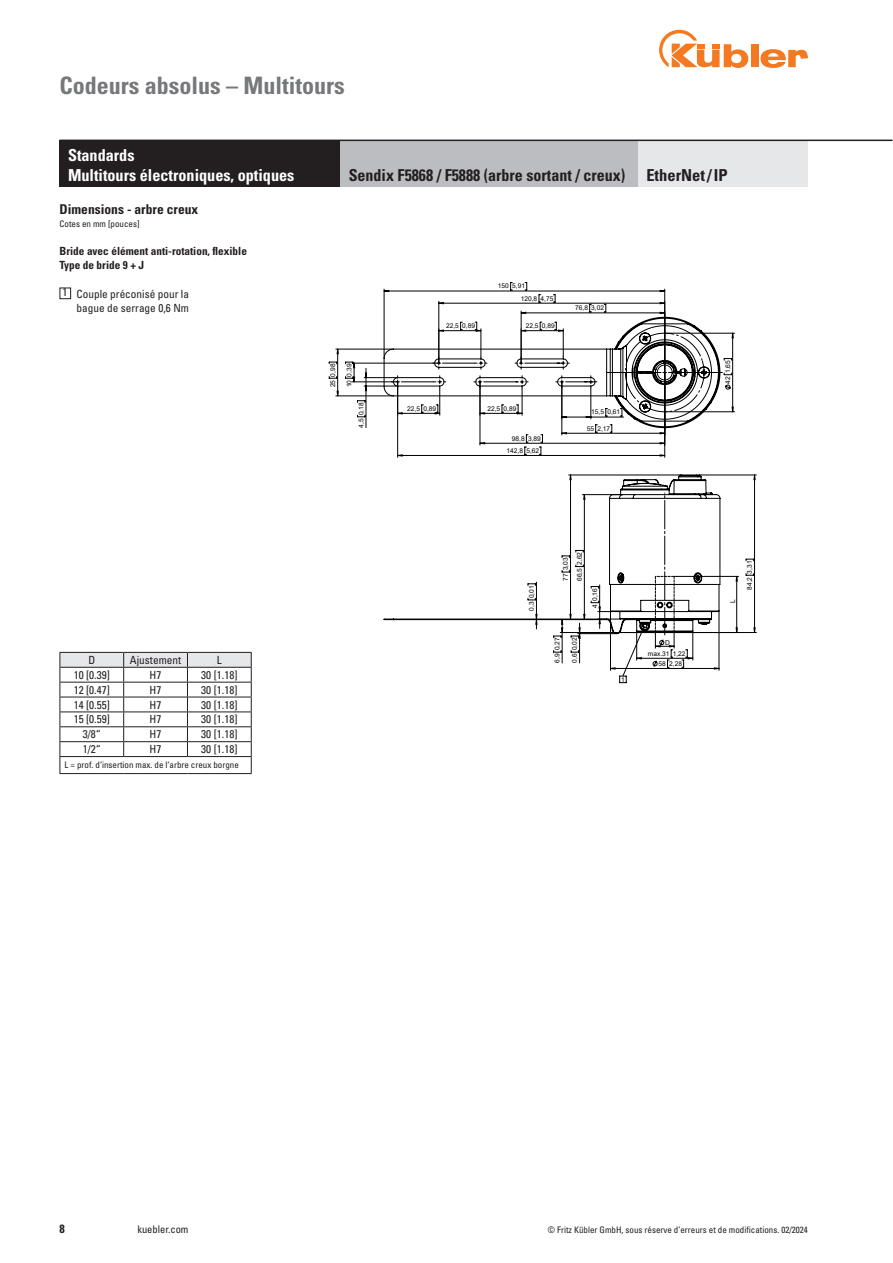
<style>
.page{position:relative;width:893px;height:1263px;background:#fff}
.page>*{position:absolute;margin:0;border:0;box-sizing:border-box;transform-origin:0 0}
.t1{font:700 condensed 24px "Univers LT Std";color:#76787b}
.t2{font:700 condensed 16.5px "Univers LT Std";color:#231f20}
.t3{font:700 condensed 16.5px/19.8px "Univers LT Std";color:#fff}
.t4{font:700 condensed 13.5px "Univers LT Std";color:#231f20}
.t5{font:700 condensed 12px "Univers LT Std";color:#231f20}
.t6{font:condensed 11.25px/14.2px "Univers LT Std";color:#231f20;text-align:right}
.t7{font:700 condensed 11.25px/14.2px "Univers LT Std";color:#231f20}
.t8{font:condensed 10.5px "Univers LT Std";color:#231f20}
.t9{font:condensed 9px "Univers LT Std";color:#231f20}
.t10{font:6.6px/10.2px "Arial";color:#000}
</style>
<div class="page">
<div style="left:751px;top:44px;width:7px;height:23px;background:#f47921"></div>
<svg style="left:760px;top:49px;width:48px;height:19px"></svg>
<svg style="left:659px;top:30px;width:89px;height:38px"></svg>
<hr style="left:537px;top:754px;width:138px;height:1px;background:#000">
<hr style="left:537px;top:769px;width:138px;height:1px;background:#000">
<hr style="left:537px;top:732px;width:138px;height:1px;background:#000">
<hr style="left:537px;top:739px;width:138px;height:1px;background:#000">
<hr style="left:537px;top:747px;width:138px;height:1px;background:#000">
<hr style="left:537px;top:762px;width:138px;height:1px;background:#000">
<hr style="left:537px;top:777px;width:138px;height:1px;background:#000">
<hr style="left:675px;top:758px;width:136px;height:1px;background:#000">
<hr style="left:537px;top:724px;width:274px;height:1px;background:#000">
<hr style="left:317px;top:255px;width:1px;height:438px;background:#000">
<hr style="left:317px;top:786px;width:494px;height:1px;background:#000">
<hr style="left:317px;top:255px;width:494px;height:1px;background:#000">
<hr style="left:859px;top:255px;width:1px;height:438px;background:#000">
<hr style="left:674px;top:576px;width:65px;height:1px;background:#000">
<hr style="left:397px;top:382px;width:1px;height:75px;background:#000">
<hr style="left:664px;top:372px;width:1px;height:85px;background:#000">
<hr style="left:352px;top:382px;width:46px;height:1px;background:#000">
<hr style="left:352px;top:363px;width:87px;height:1px;background:#000">
<hr style="left:336px;top:396px;width:57px;height:1px;background:#000">
<hr style="left:336px;top:349px;width:57px;height:1px;background:#000">
<hr style="left:700px;top:475px;width:56px;height:1px;background:#000">
<hr style="left:676px;top:632px;width:80px;height:1px;background:#000">
<svg style="left:357px;top:415px;width:9px;height:3px"></svg>
<svg style="left:357px;top:400px;width:9px;height:2px"></svg>
<hr style="left:364px;top:377px;width:34px;height:1px;background:#000">
<hr style="left:364px;top:386px;width:34px;height:1px;background:#000">
<hr style="left:366px;top:386px;width:1px;height:42px;background:#000">
<hr style="left:719px;top:611px;width:1px;height:59px;background:#000">
<svg style="left:736px;top:577px;width:2px;height:55px"></svg>
<svg style="left:345px;top:362px;width:10px;height:20px"></svg>
<svg style="left:329px;top:349px;width:10px;height:47px"></svg>
<svg style="left:553px;top:634px;width:32px;height:29px"></svg>
<svg style="left:746px;top:475px;width:9px;height:157px"></svg>
<svg style="left:365px;top:368px;width:2px;height:23px"></svg>
<svg style="left:591px;top:634px;width:128px;height:49px"></svg>
<svg style="left:383px;top:282px;width:351px;height:174px"></svg>
<svg style="left:383px;top:474px;width:338px;height:160px"></svg>
<svg style="left:60px;top:652px;width:192px;height:121px"></svg>
<hr style="left:60px;top:773px;width:64px;height:1px;background:#231f20">
<hr style="left:124px;top:773px;width:63px;height:1px;background:#231f20">
<hr style="left:187px;top:773px;width:65px;height:1px;background:#231f20">
<div style="left:60px;top:288px;width:11px;height:11px;border:1px solid #231f20"></div>
<div style="left:638px;top:140px;width:170px;height:47px;background:#e6e7e9"></div>
<div style="left:60px;top:140px;width:280px;height:47px;background:#231f20"></div>
<div style="left:340px;top:140px;width:298px;height:47px;background:#bcbdc0"></div>
<hr style="left:60px;top:140px;width:832px;height:1px;background:#231f20">
<h1 class="t1" style="left:60px;top:71px;width:287px">Codeurs absolus – Multitours</h1>
<h2 class="t3" style="left:68px;top:145px;width:228px">Standards<br>Multitours électroniques, optiques</h2>
<h3 class="t4" style="left:60px;top:201px;width:140px">Dimensions - arbre creux</h3>
<h3 class="t9" style="left:60px;top:218px;width:81px">Cotes en mm [pouces]</h3>
<h3 class="t7" style="left:60px;top:244px;width:189px">Bride avec élément anti-rotation, flexible<br>Type de bride 9 + J</h3>
<h3 class="t6" style="left:62px;top:286px;width:128px">1 Couple préconisé pour la bague de serrage 0,6 Nm</h3>
<h2 class="t2" style="left:349px;top:165px;width:278px">Sendix F5868 / F5888 (arbre sortant / creux)</h2>
<p class="t10" style="left:328px;top:387px;width:25px;rotate:-90deg">25 0,98</p>
<p class="t10" style="left:344px;top:387px;width:25px;rotate:-90deg">10 0,39</p>
<p class="t10" style="left:356px;top:428px;width:27px;rotate:-90deg">4,5 0,18</p>
<p class="t10" style="left:446px;top:321px;width:30px">22,5 0,89</p>
<p class="t10" style="left:498px;top:281px;width:29px">150 5,91</p>
<p class="t10" style="left:521px;top:293px;width:34px">120,8 4,75</p>
<p class="t10" style="left:526px;top:321px;width:30px">22,5 0,89</p>
<p class="t10" style="left:575px;top:303px;width:30px">76,8 3,02</p>
<p class="t10" style="left:407px;top:403px;width:30px">22,5 0,89</p>
<p class="t10" style="left:487px;top:403px;width:30px">22,5 0,89</p>
<p class="t10" style="left:507px;top:445px;width:34px">142,8 5,62</p>
<p class="t10" style="left:512px;top:433px;width:30px">98,8 3,89</p>
<p class="t10" style="left:591px;top:407px;width:30px">15,5 0,61</p>
<p class="t10" style="left:587px;top:423px;width:25px">55 2,17</p>
<h2 class="t2" style="left:646px;top:165px;width:83px">EtherNet/IP</h2>
<p class="t10" style="left:723px;top:384px;width:25px;rotate:-90deg">42 1,65</p>
<h3 class="t6" style="left:88px;top:653px;width:8px">D</h3>
<h3 class="t6" style="left:130px;top:653px;width:53px">Ajustement</h3>
<h3 class="t6" style="left:217px;top:653px;width:6px">L</h3>
<h3 class="t6" style="left:74px;top:667px;width:38px">10 [0.39]</h3>
<h3 class="t6" style="left:150px;top:667px;width:13px">H7</h3>
<h3 class="t6" style="left:201px;top:667px;width:38px">30 [1.18]</h3>
<h3 class="t6" style="left:74px;top:682px;width:38px">12 [0.47]</h3>
<h3 class="t6" style="left:150px;top:682px;width:13px">H7</h3>
<h3 class="t6" style="left:201px;top:682px;width:38px">30 [1.18]</h3>
<h3 class="t6" style="left:74px;top:697px;width:38px">14 [0.55]</h3>
<h3 class="t6" style="left:150px;top:697px;width:13px">H7</h3>
<h3 class="t6" style="left:201px;top:697px;width:38px">30 [1.18]</h3>
<h3 class="t6" style="left:74px;top:712px;width:38px">15 [0.59]</h3>
<h3 class="t6" style="left:150px;top:712px;width:13px">H7</h3>
<h3 class="t6" style="left:201px;top:712px;width:38px">30 [1.18]</h3>
<h3 class="t6" style="left:83px;top:727px;width:20px">3/8“</h3>
<h3 class="t6" style="left:150px;top:727px;width:13px">H7</h3>
<h3 class="t6" style="left:201px;top:727px;width:38px">30 [1.18]</h3>
<h3 class="t6" style="left:83px;top:742px;width:20px">1/2“</h3>
<h3 class="t6" style="left:150px;top:742px;width:13px">H7</h3>
<h3 class="t6" style="left:201px;top:742px;width:38px">30 [1.18]</h3>
<h3 class="t9" style="left:65px;top:759px;width:176px">L = prof. d‘insertion max. de l‘arbre creux borgne</h3>
<p class="t10" style="left:526px;top:611px;width:27px;rotate:-90deg">0,3 0,01</p>
<p class="t10" style="left:559px;top:581px;width:30px;line-height:13.8px;rotate:-90deg">77 3,03<br>66,5 2,62</p>
<p class="t10" style="left:590px;top:608px;width:21px;rotate:-90deg">4 0,16</p>
<p class="t10" style="left:552px;top:663px;width:27px;rotate:-90deg">6,9 0,27</p>
<p class="t10" style="left:569px;top:663px;width:27px;rotate:-90deg">0,6 0,02</p>
<p class="t10" style="left:665px;top:637px;width:6px">D</p>
<p class="t10" style="left:658px;top:648px;width:29px;text-indent:-11px">max.31 1,22<br>58 2,28</p>
<p class="t10" style="left:621px;top:674px;width:5px">1</p>
<p class="t10" style="left:728px;top:603px;width:5px;rotate:-90deg">L</p>
<p class="t10" style="left:744px;top:590px;width:30px;rotate:-90deg">84,2 3,31</p>
<h3 class="t5" style="left:60px;top:1221px;width:7px">8</h3>
<h3 class="t8" style="left:137px;top:1223px;width:53px">kuebler.com</h3>
<h3 class="t9" style="left:548px;top:1224px;width:262px">© Fritz Kübler GmbH, sous réserve d’erreurs et de modifications. 02/2024</h3>
</div>
